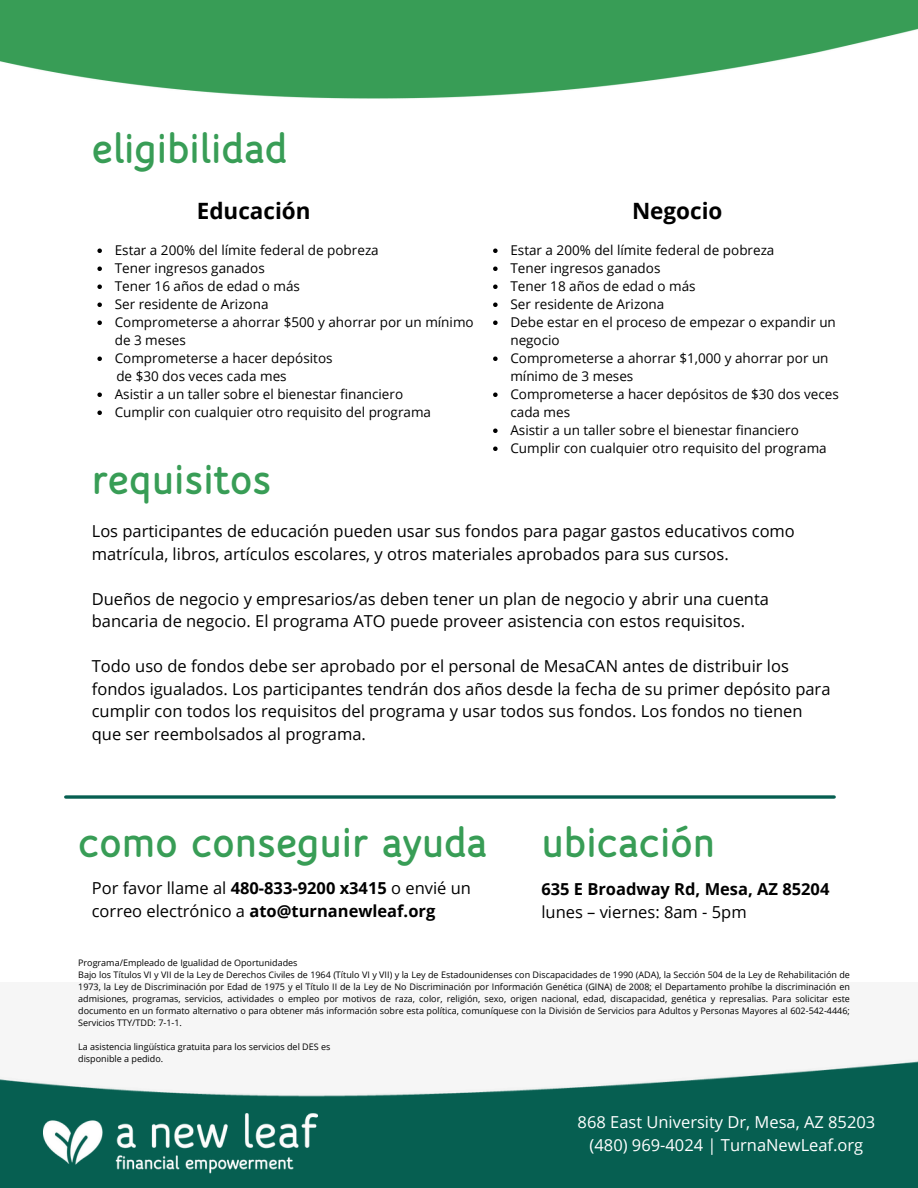
<style>
.page{position:relative;width:918px;height:1188px;background:#fff}
.page>*{position:absolute;margin:0;border:0;box-sizing:border-box;transform-origin:0 0}
.t1{font:800 45px "Speak OT";color:#389d56}
.t2{font:700 22.5px "Open Sans";color:#000}
.t3{font:19.5px/27px "Open Sans";color:#fff;text-align:center}
.t4{font:16.5px/22.5px "Open Sans";color:#000}
.t5{font:16.5px/22.5px "Open Sans";color:#fff;text-align:center}
.t6{font:700 16.5px/22.5px "Open Sans";color:#000}
.t7{font:13.5px/18px "Open Sans";color:#000}
.t8{font:9px/12px "Open Sans";color:#000;text-align:justify}
.s1{font-weight:700}
.s2{font-weight:400}
</style>
<div class="page">
<div style="left:0;top:0;width:918px;height:213px;background:#389d56"></div>
<img style="left:0;top:28px;width:918px;height:185px">
<svg style="left:66px;top:795px;width:768px;height:4px"></svg>
<svg style="left:97px;top:249px;width:5px;height:4px"></svg>
<svg style="left:97px;top:267px;width:5px;height:4px"></svg>
<svg style="left:97px;top:285px;width:5px;height:4px"></svg>
<svg style="left:97px;top:303px;width:5px;height:4px"></svg>
<svg style="left:97px;top:321px;width:5px;height:4px"></svg>
<svg style="left:97px;top:357px;width:5px;height:4px"></svg>
<svg style="left:97px;top:393px;width:5px;height:4px"></svg>
<svg style="left:97px;top:411px;width:5px;height:4px"></svg>
<svg style="left:493px;top:249px;width:5px;height:4px"></svg>
<svg style="left:493px;top:267px;width:5px;height:4px"></svg>
<svg style="left:493px;top:285px;width:5px;height:4px"></svg>
<svg style="left:493px;top:303px;width:5px;height:4px"></svg>
<svg style="left:493px;top:321px;width:5px;height:4px"></svg>
<svg style="left:493px;top:357px;width:5px;height:4px"></svg>
<svg style="left:493px;top:393px;width:5px;height:4px"></svg>
<svg style="left:493px;top:429px;width:5px;height:4px"></svg>
<svg style="left:493px;top:447px;width:5px;height:4px"></svg>
<div style="left:0;top:1059px;width:918px;height:129px;background:#065f51"></div>
<img style="left:0;top:1059px;width:918px;height:38px">
<img style="left:43px;top:1113px;width:275px;height:60px">
<p class="t1" style="left:92px;top:129px;width:197px">eligibilidad</p>
<p class="t2" style="left:197px;top:195px;width:115px">Educación</p>
<p class="t2" style="left:632px;top:195px;width:92px">Negocio</p>
<h5 class="t7" style="left:115px;top:241px;width:266px">Estar a 200% del límite federal de pobreza</h5>
<p class="t7" style="left:115px;top:259px;width:152px">Tener ingresos ganados</p>
<p class="t7" style="left:115px;top:277px;width:187px">Tener 16 años de edad o más</p>
<p class="t7" style="left:115px;top:295px;width:155px">Ser residente de Arizona</p>
<p class="t7" style="left:115px;top:313px;width:360px">Comprometerse a ahorrar $500 y ahorrar por un mínimo de 3 meses</p>
<p class="t7" style="left:115px;top:349px;width:219px">Comprometerse a hacer depósitos</p>
<p class="t7" style="left:116px;top:367px;width:172px">de $30 dos veces cada mes</p>
<p class="t7" style="left:115px;top:385px;width:290px">Asistir a un taller sobre el bienestar financiero</p>
<p class="t7" style="left:115px;top:403px;width:318px">Cumplir con cualquier otro requisito del programa</p>
<p class="t7" style="left:510px;top:241px;width:266px">Estar a 200% del límite federal de pobreza</p>
<p class="t7" style="left:510px;top:259px;width:152px">Tener ingresos ganados</p>
<p class="t7" style="left:510px;top:277px;width:187px">Tener 18 años de edad o más</p>
<h1 class="t7" style="left:510px;top:295px;width:155px">Ser residente de Arizona</h1>
<h4 class="t7" style="left:510px;top:313px;width:327px">Debe estar en el proceso de empezar o expandir un negocio</h4>
<h4 class="t7" style="left:510px;top:349px;width:320px">Comprometerse a ahorrar $1,000 y ahorrar por un mínimo de 3 meses</h4>
<h4 class="t7" style="left:510px;top:385px;width:330px">Comprometerse a hacer depósitos de $30 dos veces cada mes</h4>
<h1 class="t7" style="left:510px;top:421px;width:290px">Asistir a un taller sobre el bienestar financiero</h1>
<h1 class="t7" style="left:510px;top:439px;width:318px">Cumplir con cualquier otro requisito del programa</h1>
<h4 class="t1" style="left:92px;top:459px;width:181px">requisitos</h4>
<p class="t4" style="left:92px;top:519px;width:705px">Los participantes de educación pueden usar sus fondos para pagar gastos educativos como matrícula, libros, artículos escolares, y otros materiales aprobados para sus cursos.</p>
<p class="t4" style="left:92px;top:587px;width:679px">Dueños de negocio y empresarios/as deben tener un plan de negocio y abrir una cuenta bancaria de negocio. El programa ATO puede proveer asistencia con estos requisitos.</p>
<p class="t4" style="left:92px;top:654px;width:740px">Todo uso de fondos debe ser aprobado por el personal de MesaCAN antes de distribuir los fondos igualados. Los participantes tendrán dos años desde la fecha de su primer depósito para cumplir con todos los requisitos del programa y usar todos sus fondos. Los fondos no tienen que ser reembolsados al programa.</p>
<h2 class="t1" style="left:78px;top:823px;width:411px">como conseguir ayuda</h2>
<h2 class="t4" style="left:92px;top:877px;width:381px">Por favor llame al <span class="s1">480-833-9200 x3415</span> o envié un correo electrónico a <span class="s1">ato@turnanewleaf.org</span></h2>
<p class="t1" style="left:541px;top:823px;width:175px">ubicación</p>
<p class="t6" style="left:541px;top:877px;width:290px">635 E Broadway Rd, Mesa, AZ 85204 <span class="s2">lunes – viernes: 8am - 5pm</span></p>
<p class="t8" style="left:78px;top:956px;width:221px">Programa/Empleado de Igualidad de Oportunidades</p>
<p class="t8" style="left:78px;top:968px;width:773px">Bajo los Títulos VI y VII de la Ley de Derechos Civiles de 1964 (Título VI y VII) y la Ley de Estadounidenses con Discapacidades de 1990 (ADA), la Sección 504 de la Ley de Rehabilitación de 1973, la Ley de Discriminación por Edad de 1975 y el Título II de la Ley de No Discriminación por Información Genética (GINA) de 2008; el Departamento prohíbe la discriminación en admisiones, programas, servicios, actividades o empleo por motivos de raza, color, religión, sexo, origen nacional, edad, discapacidad, genética y represalias. Para solicitar este documento en un formato alternativo o para obtener más información sobre esta política, comuníquese con la División de Servicios para Adultos y Personas Mayores al 602-542-4446; Servicios TTY/TDD: 7-1-1.</p>
<p class="t8" style="left:78px;top:1040px;width:254px">La asistencia lingüística gratuita para los servicios del DES es</p>
<p class="t8" style="left:78px;top:1052px;width:86px">disponible a pedido.</p>
<p class="t5" style="left:578px;top:1110px;width:299px">868 East University Dr, Mesa, AZ 85203 (480) 969-4024 | TurnaNewLeaf.org</p>
<p class="t3" style="left:508px;top:1112px;width:353px">868 East University Dr, Mesa, AZ 85203 (480) 969-4024 | Turnanewleaf.org</p>
</div>
